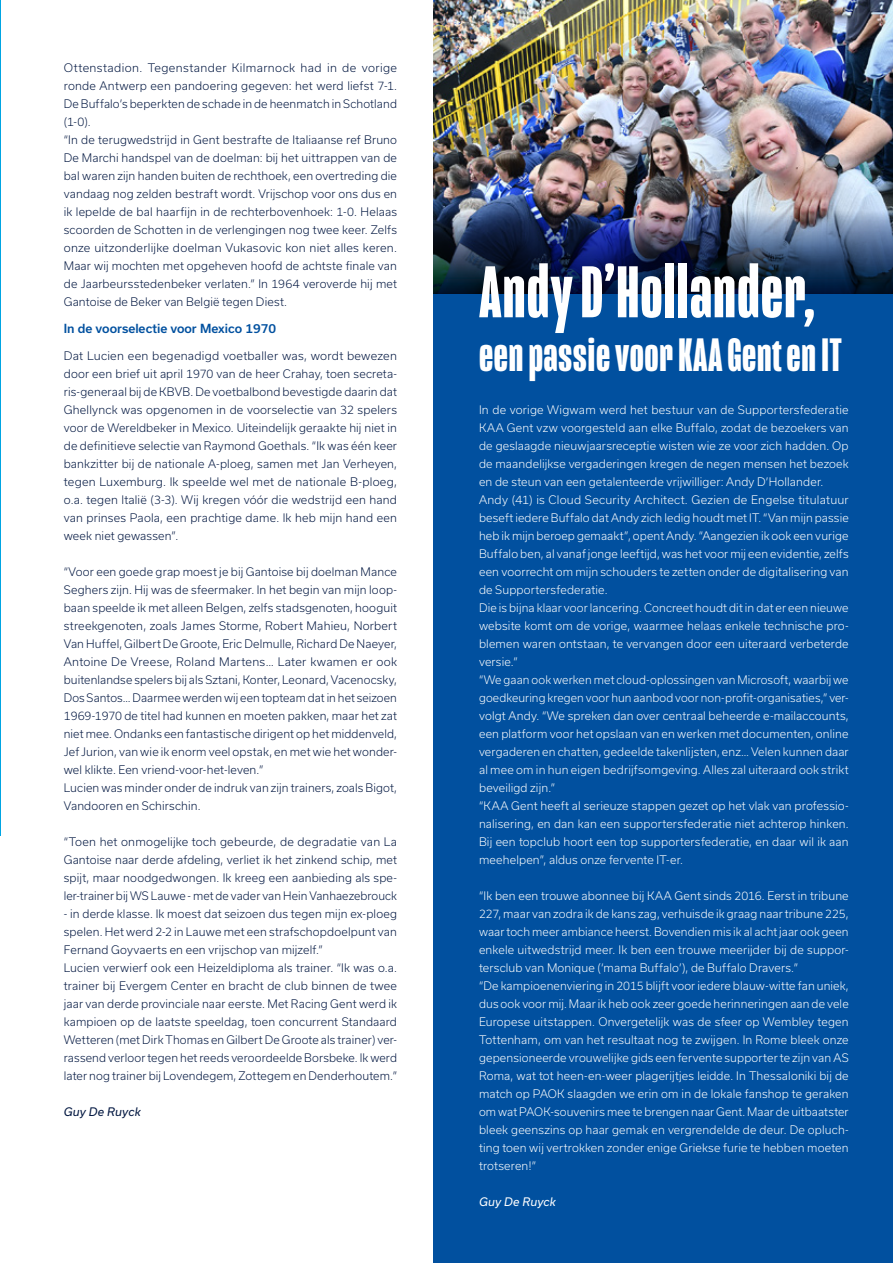
<style>
.page{position:relative;width:893px;height:1263px;background:#fff}
.page>*{position:absolute;margin:0;border:0;box-sizing:border-box;transform-origin:0 0}
.t1{font:700 75px "Mongoose";letter-spacing:.01em;color:#fff}
.t2{font:700 48px "Mongoose";letter-spacing:.01em;color:#fff}
.t3{font:500 12px "Usual";color:#01509f}
.t4{font:300 11.25px/18px "Usual";letter-spacing:.015em;color:#001640}
.t5{font:300 11.25px/18px "Usual";letter-spacing:.01em;color:#fff}
.t6{font:italic 11.25px "Usual";letter-spacing:.015em;color:#001640}
.t7{font:italic 11.25px "Usual";letter-spacing:.015em;color:#fff}
</style>
<div class="page">
<div style="left:434px;top:0;width:459px;height:1263px;background:#01509f"></div>
<img style="left:434px;top:0;width:459px;height:207px">
<img style="left:434px;top:207px;width:459px;height:86px">
<hr style="left:0;top:0;width:1px;height:836px;background:#00a5e3">
<p class="t4" style="left:64px;top:59px;width:335px">Ottenstadion. Tegenstander Kilmarnock had in de vorige ronde Antwerp een pandoering gegeven: het werd liefst 7-1.<br>De Buffalo’s beperkten de schade in de heenmatch in Schotland (1-0).<br>“In de terugwedstrijd in Gent bestrafte de Italiaanse ref Bruno De Marchi handspel van de doelman: bij het uittrappen van de bal waren zijn handen buiten de rechthoek, een overtreding die vandaag nog zelden bestraft wordt. Vrijschop voor ons dus en ik lepelde de bal haarfijn in de rechterbovenhoek: 1-0. Helaas scoorden de Schotten in de verlengingen nog twee keer. Zelfs onze uitzonderlijke doelman Vukasovic kon niet alles keren.<br>Maar wij mochten met opgeheven hoofd de achtste finale van de Jaarbeursstedenbeker verlaten.” In 1964 veroverde hij met Gantoise de Beker van België tegen Diest.</p>
<p class="t3" style="left:64px;top:321px;width:214px">In de voorselectie voor Mexico 1970</p>
<p class="t4" style="left:64px;top:347px;width:335px;text-align:justify">Dat Lucien een begenadigd voetballer was, wordt bewezen door een brief uit april 1970 van de heer Crahay, toen secreta&shy;ris-generaal bij de KBVB. De voetbalbond bevestigde daarin dat Ghellynck was opgenomen in de voorselectie van 32 spelers voor de Wereldbeker in Mexico. Uiteindelijk geraakte hij niet in de definitieve selectie van Raymond Goethals. “Ik was één keer bankzitter bij de nationale A-ploeg, samen met Jan Verheyen, tegen Luxemburg. Ik speelde wel met de nationale B-ploeg, o.a. tegen Italië (3-3). Wij kregen vóór die wedstrijd een hand van prinses Paola, een prachtige dame. Ik heb mijn hand een week niet gewassen”.</p>
<p class="t4" style="left:64px;top:563px;width:335px">“Voor een goede grap moest je bij Gantoise bij doelman Mance Seghers zijn. Hij was de sfeermaker. In het begin van mijn loop&shy;baan speelde ik met alleen Belgen, zelfs stadsgenoten, hooguit streekgenoten, zoals James Storme, Robert Mahieu, Norbert Van Huffel, Gilbert De Groote, Eric Delmulle, Richard De Naeyer, Antoine De Vreese, Roland Martens… Later kwamen er ook buitenlandse spelers bij als Sztani, Konter, Leonard, Vacenocsky, Dos Santos… Daarmee werden wij een topteam dat in het seizoen 1969-1970 de titel had kunnen en moeten pakken, maar het zat niet mee. Ondanks een fantastische dirigent op het middenveld, Jef Jurion, van wie ik enorm veel opstak, en met wie het wonder&shy;wel klikte. Een vriend-voor-het-leven.”<br>Lucien was minder onder de indruk van zijn trainers, zoals Bigot, Vandooren en Schirschin.</p>
<p class="t4" style="left:64px;top:833px;width:335px;text-align:justify">“Toen het onmogelijke toch gebeurde, de degradatie van La Gantoise naar derde afdeling, verliet ik het zinkend schip, met spijt, maar noodgedwongen. Ik kreeg een aanbieding als spe&shy;ler-trainer bij WS Lauwe - met de vader van Hein Vanhaezebrouck</p>
<p class="t4" style="left:64px;top:905px;width:335px">- in derde klasse. Ik moest dat seizoen dus tegen mijn ex-ploeg spelen. Het werd 2-2 in Lauwe met een strafschopdoelpunt van Fernand Goyvaerts en een vrijschop van mijzelf.”<br>Lucien verwierf ook een Heizeldiploma als trainer. “Ik was o.a. trainer bij Evergem Center en bracht de club binnen de twee jaar van derde provinciale naar eerste. Met Racing Gent werd ik kampioen op de laatste speeldag, toen concurrent Standaard Wetteren (met Dirk Thomas en Gilbert De Groote als trainer) ver&shy;rassend verloor tegen het reeds veroordeelde Borsbeke. Ik werd later nog trainer bij Lovendegem, Zottegem en Denderhoutem.”</p>
<p class="t6" style="left:64px;top:1105px;width:78px">Guy De Ruyck</p>
<h1 class="t1" style="left:479px;top:249px;width:337px">Andy D’Hollander,</h1>
<h2 class="t2" style="left:479px;top:328px;width:364px">een passie voor KAA Gent en IT</h2>
<p class="t5" style="left:479px;top:401px;width:371px">In de vorige Wigwam werd het bestuur van de Supportersfederatie KAA Gent vzw voorgesteld aan elke Buffalo, zodat de bezoekers van de geslaagde nieuwjaarsreceptie wisten wie ze voor zich hadden. Op de maandelijkse vergaderingen kregen de negen mensen het bezoek en de steun van een getalenteerde vrijwilliger: Andy D’Hollander.<br>Andy (41) is Cloud Security Architect. Gezien de Engelse titulatuur beseft iedere Buffalo dat Andy zich ledig houdt met IT. “Van mijn passie heb ik mijn beroep gemaakt”, opent Andy. “Aangezien ik ook een vurige Buffalo ben, al vanaf jonge leeftijd, was het voor mij een evidentie, zelfs een voorrecht om mijn schouders te zetten onder de digitalisering van de Supportersfederatie.<br>Die is bijna klaar voor lancering. Concreet houdt dit in dat er een nieuwe website komt om de vorige, waarmee helaas enkele technische pro&shy;blemen waren ontstaan, te vervangen door een uiteraard verbeterde versie.”<br>“We gaan ook werken met cloud-oplossingen van Microsoft, waarbij we goedkeuring kregen voor hun aanbod voor non-profit-organisaties,” ver&shy;volgt Andy. “We spreken dan over centraal beheerde e-mailaccounts, een platform voor het opslaan van en werken met documenten, online vergaderen en chatten, gedeelde takenlijsten, enz… Velen kunnen daar al mee om in hun eigen bedrijfsomgeving. Alles zal uiteraard ook strikt beveiligd zijn.”<br>“KAA Gent heeft al serieuze stappen gezet op het vlak van professio&shy;nalisering, en dan kan een supportersfederatie niet achterop hinken.<br>Bij een topclub hoort een top supportersfederatie, en daar wil ik aan meehelpen”, aldus onze fervente IT-er.</p>
<p class="t5" style="left:479px;top:887px;width:371px">“Ik ben een trouwe abonnee bij KAA Gent sinds 2016. Eerst in tribune 227, maar van zodra ik de kans zag, verhuisde ik graag naar tribune 225, waar toch meer ambiance heerst. Bovendien mis ik al acht jaar ook geen enkele uitwedstrijd meer. Ik ben een trouwe meerijder bij de suppor&shy;tersclub van Monique (‘mama Buffalo’), de Buffalo Dravers.”<br>“De kampioenenviering in 2015 blijft voor iedere blauw-witte fan uniek, dus ook voor mij. Maar ik heb ook zeer goede herinneringen aan de vele Europese uitstappen. Onvergetelijk was de sfeer op Wembley tegen Tottenham, om van het resultaat nog te zwijgen. In Rome bleek onze gepensioneerde vrouwelijke gids een fervente supporter te zijn van AS Roma, wat tot heen-en-weer plagerijtjes leidde. In Thessaloniki bij de match op PAOK slaagden we erin om in de lokale fanshop te geraken om wat PAOK-souvenirs mee te brengen naar Gent. Maar de uitbaatster bleek geenszins op haar gemak en vergrendelde de deur. De opluch&shy;ting toen wij vertrokken zonder enige Griekse furie te hebben moeten trotseren!”</p>
<p class="t7" style="left:479px;top:1195px;width:78px">Guy De Ruyck</p>
</div>
